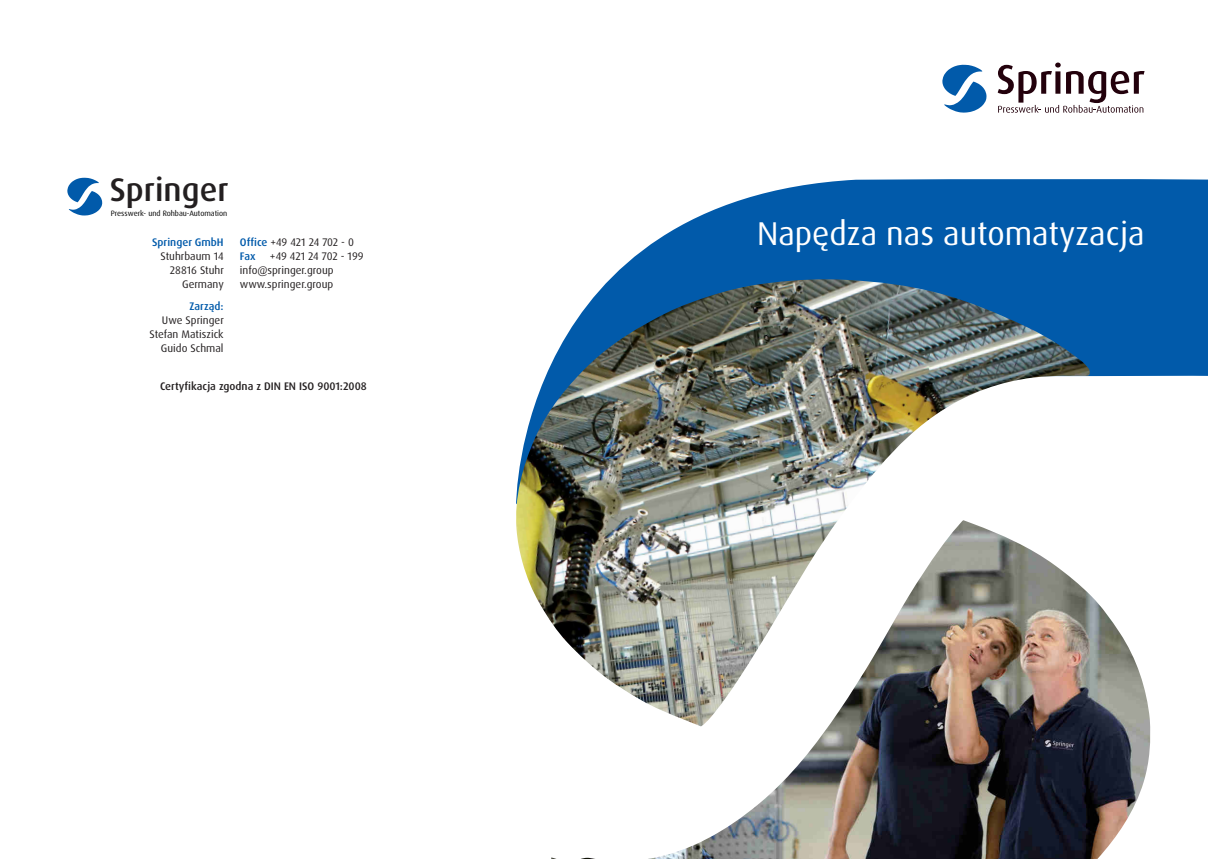
<style>
.page{position:relative;width:1208px;height:859px;background:#fff}
.page>*{position:absolute;margin:0;border:0;box-sizing:border-box;transform-origin:0 0}
.Headline_Seitentexte{font:33px "Dax Pro";color:#fff}
.t1{font:500 32.7px "Dax Pro";color:#231f20}
.t2{font:11px/14px "Dax Pro";color:#231f20}
.t3{font:500 11px "Dax Pro";color:#231f20}
.t4{font:500 11px "Dax Pro";color:#015aaa}
.t5{font:7.7px "Dax Pro";color:#000}
.s1{font-weight:500;color:#015aaa}
</style>
<div class="page">
<svg style="left:67px;top:178px;width:35px;height:37px"></svg>
<svg style="left:997px;top:63px;width:147px;height:50px"></svg>
<svg style="left:942px;top:65px;width:44px;height:48px"></svg>
<svg style="left:610px;top:179px;width:598px;height:198px;background:#1e6cb3"></svg>
<img style="left:551px;top:595px;width:600px;height:264px">
<img style="left:516px;top:279px;width:574px;height:448px">
<p class="t1" style="left:110px;top:168px;width:120px">Springer</p>
<p class="t5" style="left:111px;top:208px;width:118px">Presswerk- und Rohbau-Automation</p>
<p class="t4" style="left:152px;top:235px;width:73px">Springer GmbH</p>
<p class="t2" style="left:161px;top:249px;width:65px">Stuhrbaum 14</p>
<p class="t2" style="left:170px;top:263px;width:55px">28816 Stuhr</p>
<p class="t2" style="left:182px;top:277px;width:43px">Germany</p>
<p class="t4" style="left:189px;top:299px;width:36px">Zarząd:</p>
<p class="t2" style="left:162px;top:313px;width:63px">Uwe Springer</p>
<p class="t2" style="left:150px;top:327px;width:76px">Stefan Matiszick</p>
<p class="t2" style="left:161px;top:341px;width:64px">Guido Schmal</p>
<p class="t2" style="left:240px;top:235px;width:116px"><span class="s1">Office</span> +49 421 24 702 - 0<br><span class="s1">Fax</span></p>
<p class="t2" style="left:240px;top:249px;width:125px;text-indent:30px">+49 421 24 702 - 199 info@springer.group www.springer.group</p>
<p class="t3" style="left:160px;top:379px;width:208px">Certyfikacja zgodna z DIN EN ISO 9001:2008</p>
<p class="Headline_Seitentexte" style="left:757px;top:212px;width:389px">Napędza nas automatyzacja</p>
</div>
